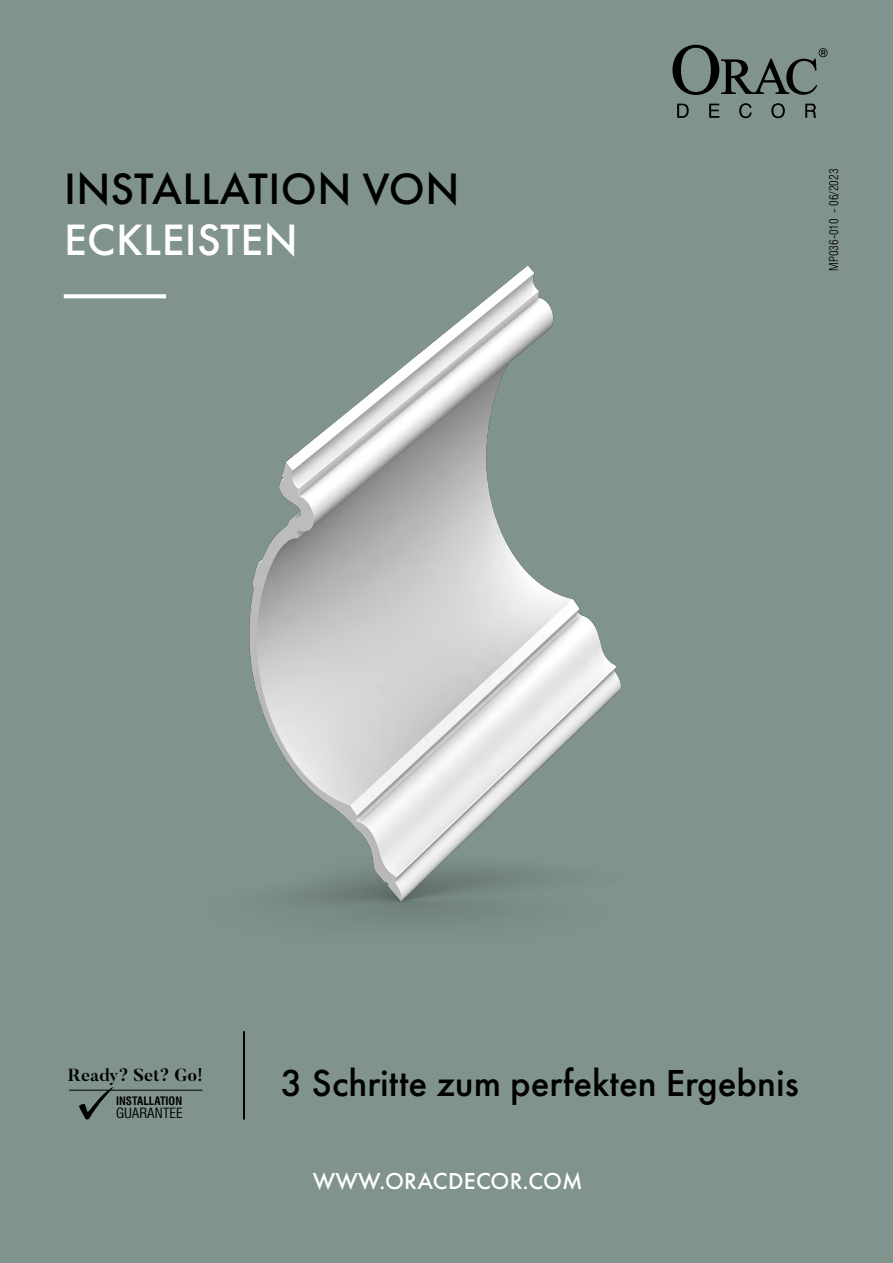
<style>
.page{position:relative;width:893px;height:1263px;background:#80948d}
.page>*{position:absolute;margin:0;border:0;box-sizing:border-box;transform-origin:0 0}
.t1{font:500 45.6px "Futura PT";letter-spacing:.01em;color:#000}
.t2{font:500 45.6px "Futura PT";letter-spacing:.01em;color:#fff}
.t3{font:500 39px "Futura PT";color:#000}
.t4{font:500 24px "Futura PT";letter-spacing:.01em;color:#fff}
.t5{font:700 17.4px "Butler";color:#000}
.t6{font:condensed 13.8px "Swiss 721 TL";color:#000}
.t7{font:300 condensed 12px "Swiss 721 TL";color:#000}
.t8{font:700 condensed 11.4px "Swiss 721 TL";color:#000}
</style>
<div class="page">
<img style="left:63px;top:265px;width:559px;height:658px">
<svg style="left:677px;top:104px;width:12px;height:14px"></svg>
<svg style="left:709px;top:104px;width:10px;height:14px"></svg>
<svg style="left:739px;top:103px;width:13px;height:15px"></svg>
<svg style="left:771px;top:103px;width:14px;height:15px"></svg>
<svg style="left:805px;top:104px;width:11px;height:14px"></svg>
<svg style="left:672px;top:45px;width:156px;height:50px"></svg>
<svg style="left:64px;top:294px;width:102px;height:4px"></svg>
<hr style="left:243px;top:1031px;width:2px;height:88px;background:#000">
<svg style="left:79px;top:1087px;width:34px;height:32px"></svg>
<hr style="left:69px;top:1090px;width:134px;height:1px;background:#000">
<p class="t1" style="left:64px;top:161px;width:397px">INSTALLATION VON</p>
<p class="t2" style="left:64px;top:213px;width:235px">ECKLEISTEN</p>
<p class="t7" style="left:826px;top:271px;width:103px;rotate:-90deg">MP036-010 - 06/2023</p>
<p class="t5" style="left:68px;top:1064px;width:136px">Ready? Set? Go!</p>
<p class="t8" style="left:116px;top:1093px;width:68px">INSTALLATION</p>
<p class="t6" style="left:116px;top:1105px;width:68px">GUARANTEE</p>
<p class="t3" style="left:281px;top:1059px;width:520px">3 Schritte zum perfekten Ergebnis</p>
<p class="t4" style="left:313px;top:1166px;width:271px">WWW.ORACDECOR.COM</p>
</div>
